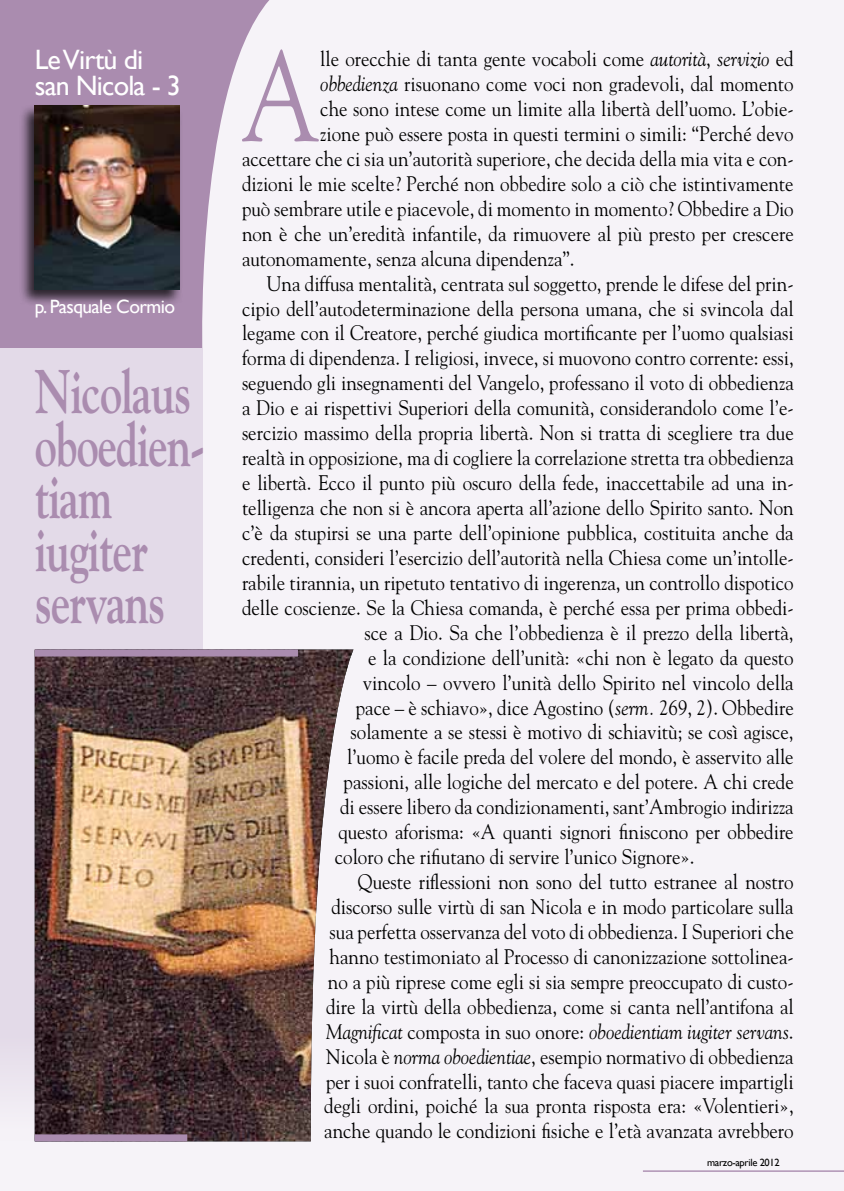
<style>
.page{position:relative;width:844px;height:1191px;background:#fff}
.page>*{position:absolute;margin:0;border:0;box-sizing:border-box;transform-origin:0 0}
.t1{font:127.23px "Goudy";color:#aa8caf;scale:.8 1}
.t2{font:700 61.25px/52.5px "Goudy";letter-spacing:-.025em;color:#aa8caf;scale:.72 1}
.t3{font:28px/26.2px "Gill Sans";letter-spacing:-.03em;color:#fff}
.t4{font:21px "Goudy";color:#000;scale:.9 1}
.t5{font:italic 21px "Goudy";color:#000;scale:.9 1}
.t6{font:19.25px "Gill Sans";letter-spacing:-.03em;color:#fff}
.t7{font:10.5px "Gill Sans";letter-spacing:-.03em;color:#000}
.s1{font-style:italic}
.s2{font-style:normal}
</style>
<div class="page">
<div style="left:0;top:0;width:843px;height:1191px;background:#f6f3f8"></div>
<hr style="left:843px;top:0;width:1px;height:1191px;background:#f6f3f8">
<svg style="left:0;top:0;width:270px;height:349px;fill:#aa8caf"></svg>
<div style="left:0;top:348px;width:202px;height:793px;background:#e3dae8"></div>
<div style="left:19px;top:104px;width:164px;height:203px;background:#000;opacity:.75"></div>
<img style="left:35px;top:106px;width:145px;height:183px">
<hr style="left:642px;top:1170px;width:201px;height:1px;background:#aa8caf">
<img style="left:35px;top:649px;width:318px;height:492px">
<div style="left:35px;top:649px;width:263px;height:7px;background:#aa8caf"></div>
<div style="left:35px;top:1134px;width:152px;height:7px;background:#aa8caf"></div>
<h3 class="t3" style="left:35px;top:46px;width:148px">Le Virtù di san Nicola - 3</h3>
<p class="t6" style="left:35px;top:295px;width:142px">p. Pasquale Cormio</p>
<h2 class="t2" style="left:35px;top:364px;width:232px">Nicolaus oboedien&shy;tiam iugiter servans</h2>
<h1 class="t1" style="left:241px;top:18px;width:100px">A</h1>
<p class="t4" style="left:320px;top:46px;width:527px">lle orecchie di tanta gente vocaboli come <span class="s1">autorità</span>, <span class="s1">servizio</span> ed</p>
<p class="t4" style="left:320px;top:71px;width:527px"><span class="s1">obbedienza</span> risuonano come voci non gradevoli, dal momento</p>
<p class="t4" style="left:320px;top:96px;width:527px">che sono intese come un limite alla libertà dell’uomo. L’obie-</p>
<p class="t4" style="left:320px;top:121px;width:527px">zione può essere posta in questi termini o simili: “Perché devo</p>
<p class="t4" style="left:242px;top:146px;width:614px">accettare che ci sia un’autorità superiore, che decida della mia vita e con-</p>
<p class="t4" style="left:242px;top:170px;width:614px">dizioni le mie scelte? Perché non obbedire solo a ciò che istintivamente</p>
<p class="t4" style="left:242px;top:195px;width:614px">può sembrare utile e piacevole, di momento in momento? Obbedire a Dio</p>
<p class="t4" style="left:242px;top:220px;width:614px">non è che un’eredità infantile, da rimuovere al più presto per crescere</p>
<p class="t4" style="left:242px;top:245px;width:371px">autonomamente, senza alcuna dipendenza”.</p>
<p class="t4" style="left:267px;top:270px;width:586px">Una diffusa mentalità, centrata sul soggetto, prende le difese del prin-</p>
<p class="t4" style="left:242px;top:295px;width:614px">cipio dell’autodeterminazione della persona umana, che si svincola dal</p>
<p class="t4" style="left:242px;top:320px;width:614px">legame con il Creatore, perché giudica mortificante per l’uomo qualsiasi</p>
<p class="t4" style="left:242px;top:345px;width:614px">forma di dipendenza. I religiosi, invece, si muovono contro corrente: essi,</p>
<p class="t4" style="left:242px;top:370px;width:614px">seguendo gli insegnamenti del Vangelo, professano il voto di obbedienza</p>
<p class="t4" style="left:242px;top:395px;width:614px">a Dio e ai rispettivi Superiori della comunità, considerandolo come l’e-</p>
<p class="t4" style="left:242px;top:420px;width:614px">sercizio massimo della propria libertà. Non si tratta di scegliere tra due</p>
<p class="t4" style="left:242px;top:445px;width:614px">realtà in opposizione, ma di cogliere la correlazione stretta tra obbedienza</p>
<p class="t4" style="left:242px;top:470px;width:614px">e libertà. Ecco il punto più oscuro della fede, inaccettabile ad una in-</p>
<p class="t4" style="left:242px;top:495px;width:614px">telligenza che non si è ancora aperta all’azione dello Spirito santo. Non</p>
<p class="t4" style="left:242px;top:519px;width:614px">c’è da stupirsi se una parte dell’opinione pubblica, costituita anche da</p>
<p class="t4" style="left:242px;top:544px;width:614px">credenti, consideri l’esercizio dell’autorità nella Chiesa come un’intolle-</p>
<p class="t4" style="left:242px;top:569px;width:614px">rabile tirannia, un ripetuto tentativo di ingerenza, un controllo dispotico</p>
<p class="t4" style="left:242px;top:594px;width:614px">delle coscienze. Se la Chiesa comanda, è perché essa per prima obbedi-</p>
<p class="t4" style="left:364px;top:619px;width:478px">sce a Dio. Sa che l’obbedienza è il prezzo della libertà,</p>
<p class="t4" style="left:368px;top:644px;width:474px">e la condizione dell’unità: «chi non è legato da questo</p>
<p class="t4" style="left:363px;top:669px;width:480px">vincolo – ovvero l’unità dello Spirito nel vincolo della</p>
<p class="t4" style="left:356px;top:694px;width:488px">pace – è schiavo», dice Agostino (<span class="s1">serm.</span> 269, 2). Obbedire</p>
<p class="t4" style="left:350px;top:719px;width:493px">solamente a se stessi è motivo di schiavitù; se così agisce,</p>
<p class="t4" style="left:347px;top:744px;width:497px">l’uomo è facile preda del volere del mondo, è asservito alle</p>
<p class="t4" style="left:343px;top:769px;width:501px">passioni, alle logiche del mercato e del potere. A chi crede</p>
<p class="t4" style="left:340px;top:794px;width:505px">di essere libero da condizionamenti, sant’Ambrogio indirizza</p>
<p class="t4" style="left:338px;top:819px;width:507px">questo aforisma: «A quanti signori finiscono per obbedire</p>
<p class="t4" style="left:335px;top:843px;width:401px">coloro che rifiutano di servire l’unico Signore».</p>
<p class="t4" style="left:358px;top:868px;width:485px">Queste riflessioni non sono del tutto estranee al nostro</p>
<p class="t4" style="left:331px;top:893px;width:515px">discorso sulle virtù di san Nicola e in modo particolare sulla</p>
<p class="t4" style="left:329px;top:918px;width:517px">sua perfetta osservanza del voto di obbedienza. I Superiori che</p>
<p class="t4" style="left:329px;top:943px;width:517px">hanno testimoniato al Processo di canonizzazione sottolinea-</p>
<p class="t4" style="left:328px;top:968px;width:519px">no a più riprese come egli si sia sempre preoccupato di custo-</p>
<p class="t4" style="left:326px;top:993px;width:521px">dire la virtù della obbedienza, come si canta nell’antifona al</p>
<p class="t5" style="left:326px;top:1018px;width:521px">Magnificat <span class="s2">composta in suo onore:</span> oboedientiam iugiter servans<span class="s2">.</span></p>
<p class="t4" style="left:326px;top:1043px;width:521px">Nicola è <span class="s1">norma oboedientiae</span>, esempio normativo di obbedienza</p>
<p class="t4" style="left:326px;top:1068px;width:521px">per i suoi confratelli, tanto che faceva quasi piacere impartigli</p>
<p class="t4" style="left:324px;top:1093px;width:523px">degli ordini, poiché la sua pronta risposta era: «Volentieri»,</p>
<p class="t4" style="left:324px;top:1118px;width:523px">anche quando le condizioni fisiche e l’età avanzata avrebbero</p>
<p class="t7" style="left:707px;top:1155px;width:74px">marzo-aprile 2012</p>
</div>
